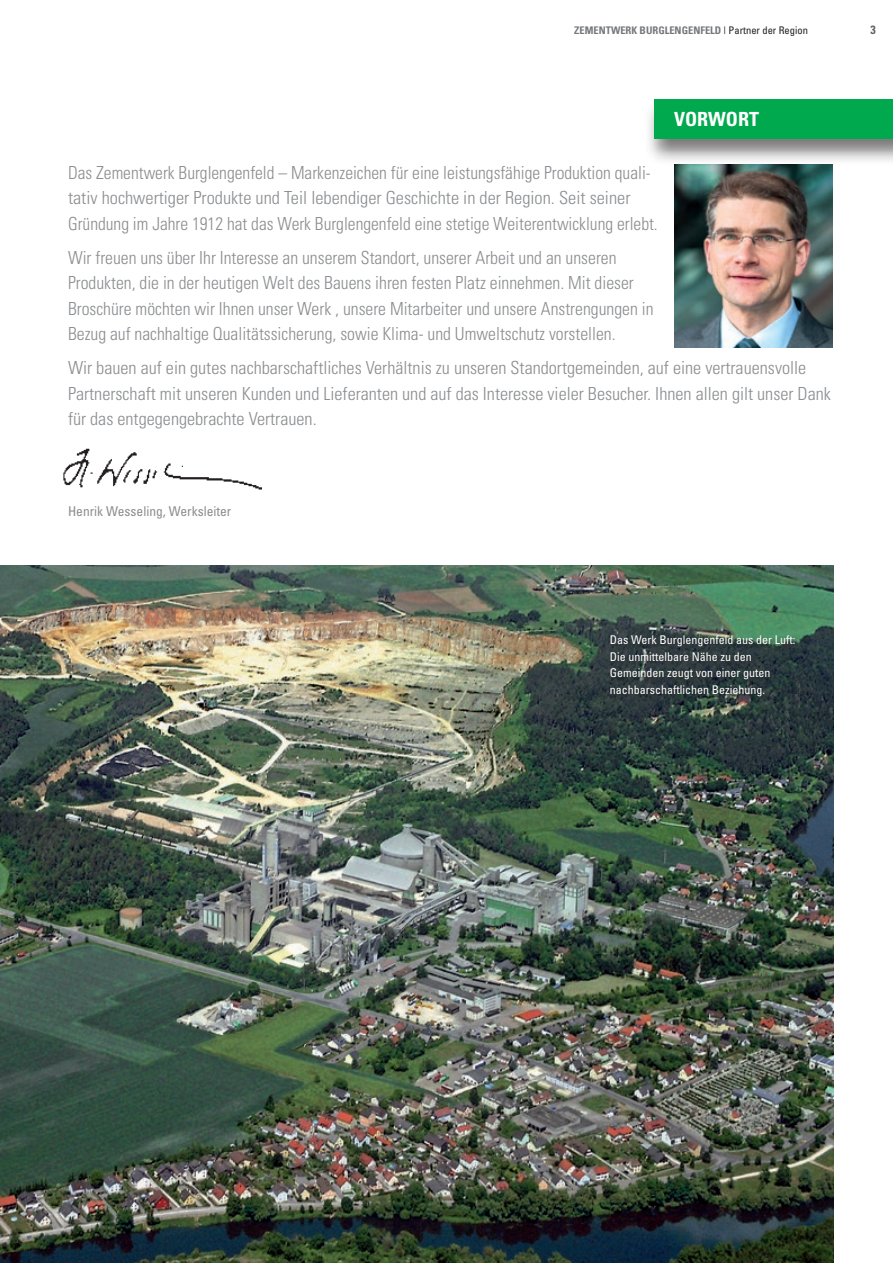
<style>
.page{position:relative;width:893px;height:1263px;background:#fff}
.page>*{position:absolute;margin:0;border:0;box-sizing:border-box;transform-origin:0 0}
.t1{font:700 condensed 19.5px "Univers";color:#fff}
.t2{font:300 condensed 18px/25.5px "Univers";color:#8a8c8f}
.t3{font:condensed 13.5px "Univers";color:#8a8c8f}
.t4{font:condensed 12px/16.5px "Univers";color:#fff}
.t5{font:700 condensed 12px "Univers";color:#636366}
.t6{font:700 condensed 10.5px "Univers";color:#76787b}
.s1{font-weight:400;color:#231f20}
</style>
<div class="page">
<div style="left:644px;top:97px;width:249px;height:68px;background:#231f20;opacity:.6"></div>
<div style="left:655px;top:99px;width:238px;height:39px;background:#00a94e"></div>
<img style="left:0;top:566px;width:833px;height:697px">
<img style="left:674px;top:165px;width:159px;height:182px">
<div style="left:608px;top:633px;width:193px;height:68px;background:#231f20;opacity:.75"></div>
<img style="left:63px;top:448px;width:198px;height:42px">
<p class="t6" style="left:574px;top:24px;width:235px">ZEMENTWERK BURGLENGENFELD <span class="s1">| Partner der Region</span></p>
<p class="t1" style="left:674px;top:107px;width:87px">VORWORT</p>
<p class="t2" style="left:68px;top:159px;width:591px">Das Zementwerk Burglengenfeld – Markenzeichen für eine leistungsfähige Produktion quali&shy;tativ hochwertiger Produkte und Teil lebendiger Geschichte in der Region. Seit seiner<br>Gründung im Jahre 1912 hat das Werk Burglengenfeld eine stetige Weiterentwicklung erlebt.</p>
<p class="t2" style="left:68px;top:244px;width:587px">Wir freuen uns über Ihr Interesse an unserem Standort, unserer Arbeit und an unseren Produkten, die in der heutigen Welt des Bauens ihren festen Platz einnehmen. Mit dieser Broschüre möchten wir Ihnen unser Werk , unsere Mitarbeiter und unsere Anstrengungen in Bezug auf nachhaltige Qualitätssicherung, sowie Klima- und Umweltschutz vorstellen.</p>
<p class="t2" style="left:68px;top:355px;width:764px">Wir bauen auf ein gutes nachbarschaftliches Verhältnis zu unseren Standortgemeinden, auf eine vertrauensvolle<br>Partnerschaft mit unseren Kunden und Lieferanten und auf das Interesse vieler Besucher. Ihnen allen gilt unser Dank für das entgegengebrachte Vertrauen.</p>
<p class="t3" style="left:68px;top:503px;width:165px">Henrik Wesseling, Werksleiter</p>
<p class="t5" style="left:871px;top:22px;width:7px">3</p>
<p class="t4" style="left:610px;top:631px;width:187px">Das Werk Burglengenfeld aus der Luft:<br>Die unmittelbare Nähe zu den Gemeinden zeugt von einer guten nachbarschaftlichen Beziehung.</p>
</div>
